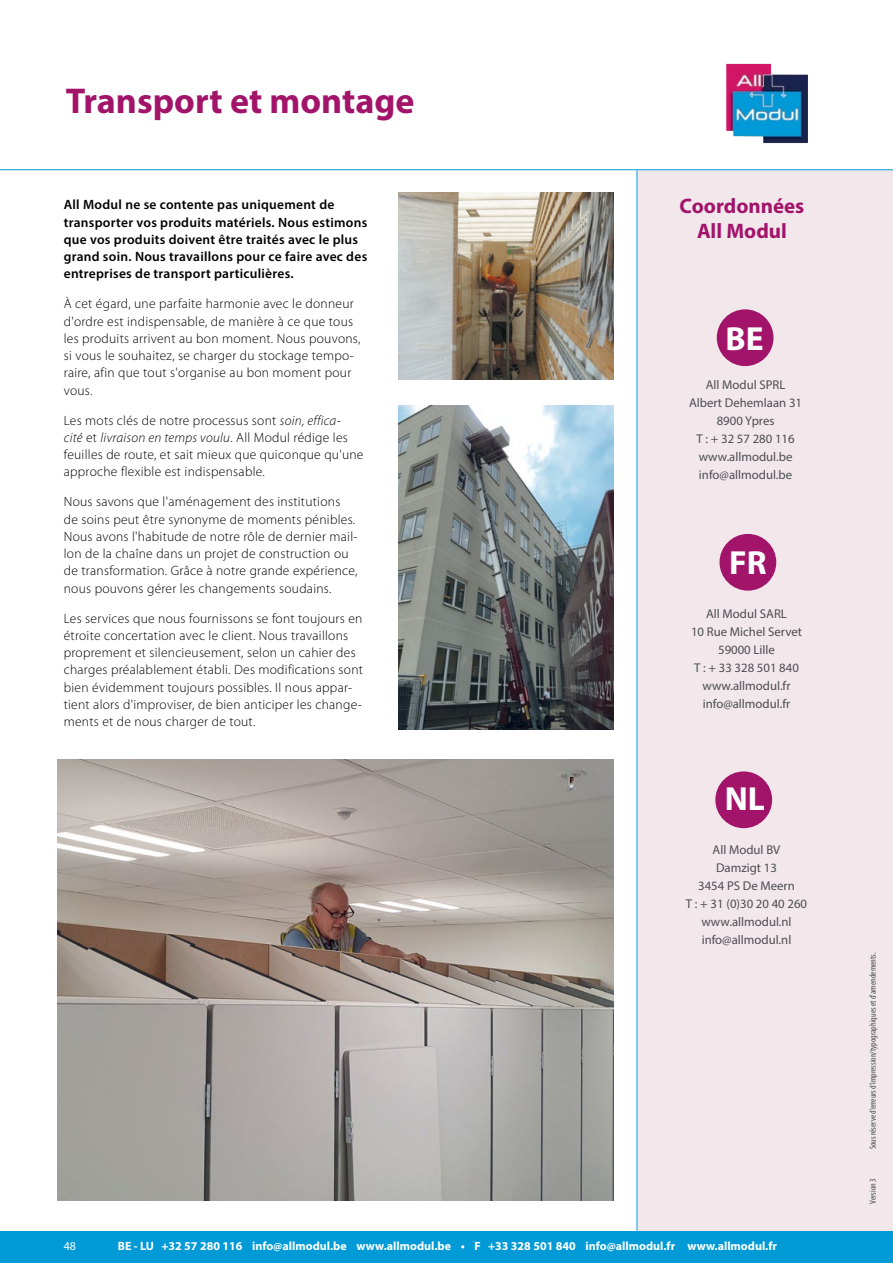
<style>
.page{position:relative;width:893px;height:1263px;background:#fff}
.page>*{position:absolute;margin:0;border:0;box-sizing:border-box;transform-origin:0 0}
.Kleinere_topkop{font:700 36px "Myriad Pro";color:#a2146a}
.t1{font:700 33.45px "Myriad Pro";color:#fff}
.t2{font:700 21px "Myriad Pro";color:#a2146a}
.Light_plt_txt{font:300 13.5px/17.2px "Myriad Pro";letter-spacing:.02em;color:#000}
.Light_plt_txt-2{font:600 13.5px/17.2px "Myriad Pro";letter-spacing:.02em;color:#000}
.Adres_achterzijde_kleiner{font:12.75px "Myriad Pro";color:#4d4d4f}
.t3{font:700 12px "Myriad Pro";color:#fff}
.t4{font:12px "Myriad Pro";color:#fff}
._1e_regel{font:condensed 9px "Myriad Pro";color:#4d4d4f}
.s1{font-style:italic}
</style>
<div class="page">
<div style="left:637px;top:170px;width:256px;height:1072px;background:#f2e8ec"></div>
<hr style="left:637px;top:170px;width:1px;height:1072px;background:#00aeef">
<div style="left:717px;top:309px;width:56px;height:57px;background:#a2146a;border-radius:50%"></div>
<div style="left:719px;top:534px;width:57px;height:57px;background:#a2146a;border-radius:50%"></div>
<div style="left:715px;top:771px;width:57px;height:57px;background:#a2146a;border-radius:50%"></div>
<img style="left:726px;top:64px;width:82px;height:79px">
<img style="left:57px;top:759px;width:556px;height:441px">
<hr style="left:0;top:169px;width:893px;height:1px;background:#009ad7">
<img style="left:398px;top:193px;width:215px;height:186px">
<img style="left:398px;top:405px;width:215px;height:325px">
<div style="left:0;top:1232px;width:893px;height:31px;background:#009ad7"></div>
<p class="Kleinere_topkop" style="left:66px;top:78px;width:350px">Transport et montage</p>
<p class="Light_plt_txt-2" style="left:64px;top:196px;width:305px">All Modul ne se contente pas uniquement de transporter vos produits matériels. Nous estimons que vos produits doivent être traités avec le plus grand soin. Nous travaillons pour ce faire avec des entreprises de transport particulières.</p>
<p class="Light_plt_txt" style="left:64px;top:295px;width:298px">À cet égard, une parfaite harmonie avec le donneur d'ordre est indispensable, de manière à ce que tous les produits arrivent au bon moment. Nous pouvons, si vous le souhaitez, se charger du stockage tempo&shy;raire, afin que tout s'organise au bon moment pour vous.</p>
<p class="Light_plt_txt" style="left:64px;top:411px;width:301px">Les mots clés de notre processus sont <span class="s1">soin, effica-<br>cité</span> et <span class="s1">livraison en temps voulu</span>. All Modul rédige les feuilles de route, et sait mieux que quiconque qu'une approche flexible est indispensable.</p>
<p class="Light_plt_txt" style="left:64px;top:493px;width:295px">Nous savons que l'aménagement des institutions de soins peut être synonyme de moments pénibles.<br>Nous avons l'habitude de notre rôle de dernier mail&shy;lon de la chaîne dans un projet de construction ou de transformation. Grâce à notre grande expérience, nous pouvons gérer les changements soudains.</p>
<p class="Light_plt_txt" style="left:64px;top:609px;width:301px">Les services que nous fournissons se font toujours en étroite concertation avec le client. Nous travaillons proprement et silencieusement, selon un cahier des charges préalablement établi. Des modifications sont bien évidemment toujours possibles. Il nous appar&shy;tient alors d'improviser, de bien anticiper les change&shy;ments et de nous charger de tout.</p>
<p class="t2" style="left:680px;top:192px;width:126px">Coordonnées</p>
<p class="t2" style="left:697px;top:217px;width:91px">All Modul</p>
<p class="t1" style="left:725px;top:316px;width:40px">BE</p>
<p class="Adres_achterzijde_kleiner" style="left:706px;top:376px;width:81px">All Modul SPRL</p>
<p class="Adres_achterzijde_kleiner" style="left:689px;top:394px;width:115px">Albert Dehemlaan 31</p>
<p class="Adres_achterzijde_kleiner" style="left:717px;top:412px;width:59px">8900 Ypres</p>
<p class="Adres_achterzijde_kleiner" style="left:696px;top:430px;width:100px">T : + 32 57 280 116</p>
<p class="Adres_achterzijde_kleiner" style="left:699px;top:448px;width:95px">www.allmodul.be</p>
<p class="Adres_achterzijde_kleiner" style="left:699px;top:466px;width:95px">info@allmodul.be</p>
<p class="t1" style="left:729px;top:540px;width:39px">FR</p>
<p class="Adres_achterzijde_kleiner" style="left:706px;top:606px;width:82px">All Modul SARL</p>
<p class="Adres_achterzijde_kleiner" style="left:691px;top:624px;width:112px">10 Rue Michel Servet</p>
<p class="Adres_achterzijde_kleiner" style="left:718px;top:642px;width:58px">59000 Lille</p>
<p class="Adres_achterzijde_kleiner" style="left:694px;top:660px;width:106px">T : + 33 328 501 840</p>
<p class="Adres_achterzijde_kleiner" style="left:702px;top:678px;width:90px">www.allmodul.fr</p>
<p class="Adres_achterzijde_kleiner" style="left:703px;top:696px;width:89px">info@allmodul.fr</p>
<p class="t1" style="left:725px;top:777px;width:42px">NL</p>
<p class="Adres_achterzijde_kleiner" style="left:713px;top:842px;width:69px">All Modul BV</p>
<p class="Adres_achterzijde_kleiner" style="left:716px;top:860px;width:62px">Damzigt 13</p>
<p class="Adres_achterzijde_kleiner" style="left:698px;top:878px;width:98px">3454 PS De Meern</p>
<p class="Adres_achterzijde_kleiner" style="left:686px;top:896px;width:123px">T : + 31 (0)30 20 40 260</p>
<p class="Adres_achterzijde_kleiner" style="left:701px;top:914px;width:92px">www.allmodul.nl</p>
<p class="Adres_achterzijde_kleiner" style="left:702px;top:932px;width:91px">info@allmodul.nl</p>
<p class="t4" style="left:64px;top:1239px;width:14px">48</p>
<p class="t3" style="left:118px;top:1238px;width:661px">BE - LU +32 57 280 116 info@allmodul.be www.allmodul.be • F +33 328 501 840 info@allmodul.fr www.allmodul.fr</p>
<p class="_1e_regel" style="left:867px;top:1149px;width:198px;rotate:-90deg">Sous réserve d’erreurs d’impression/typographiques et d'amendements.</p>
<p class="_1e_regel" style="left:867px;top:1203px;width:27px;rotate:-90deg">Version 3</p>
</div>
